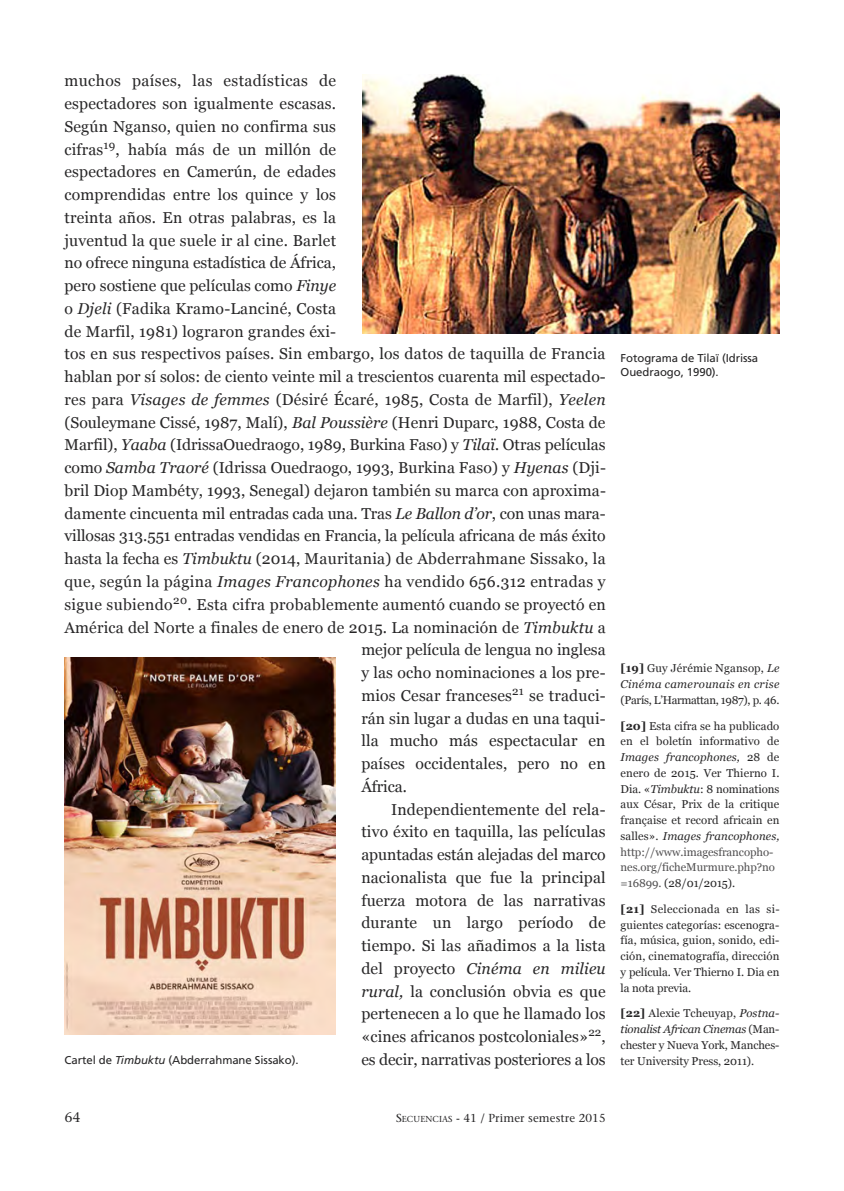
<style>
.page{position:relative;width:844px;height:1191px;background:#fff}
.page>*{position:absolute;margin:0;border:0;box-sizing:border-box;transform-origin:0 0}
.t1{font:15.75px "Georgia";letter-spacing:.01em;color:#272627}
.t2{font:15.75px "Georgia";letter-spacing:-.01em;color:#272627}
.t3{font:italic 15.75px "Georgia";letter-spacing:.01em;color:#272627}
.t4{font:14px "Stone Serif";color:#272627}
.t5{font:11.55px "Stone Serif";letter-spacing:.01em;color:#272627}
.t6{font:11.38px/15.8px "Georgia";letter-spacing:-.005em;color:#272627;text-align:justify}
.t7{font:11.38px/14px "Frutiger";letter-spacing:-.005em;color:#272627}
.t8{font:italic 11.38px/15.8px "Georgia";letter-spacing:.03em;color:#272627}
.t9{font:11.38px "Georgia";letter-spacing:-.025em;color:#272627}
.s1{font-style:italic}
.s2{font-style:normal}
.s3{font-weight:700;font-style:normal}
.s4{font-weight:700}
.s5{color:#504f50}
.s6{font-size:8.58px}
</style>
<div class="page">
<img style="left:64px;top:657px;width:271px;height:377px">
<img style="left:362px;top:74px;width:417px;height:259px">
<p class="t1" style="left:64px;top:72px;width:273px">muchos países, las estadísticas de</p>
<p class="t1" style="left:64px;top:95px;width:273px">espectadores son igualmente escasas.</p>
<p class="t1" style="left:64px;top:117px;width:273px">Según Nganso, quien no confirma sus</p>
<p class="t1" style="left:64px;top:140px;width:273px">cifras<sup>19</sup>, había más de un millón de</p>
<p class="t1" style="left:64px;top:163px;width:273px">espectadores en Camerún, de edades</p>
<p class="t1" style="left:64px;top:186px;width:273px">comprendidas entre los quince y los</p>
<p class="t1" style="left:64px;top:208px;width:273px">treinta años. En otras palabras, es la</p>
<p class="t1" style="left:64px;top:231px;width:273px">juventud la que suele ir al cine. Barlet</p>
<p class="t1" style="left:64px;top:254px;width:273px">no ofrece ninguna estadística de África,</p>
<p class="t1" style="left:64px;top:277px;width:273px">pero sostiene que películas como <span class="s1">Finye</span></p>
<p class="t1" style="left:64px;top:299px;width:273px">o <span class="s1">Djeli</span> (Fadika Kramo-Lanciné, Costa</p>
<p class="t1" style="left:64px;top:322px;width:273px">de Marfil, 1981) lograron grandes éxi-</p>
<p class="t1" style="left:64px;top:345px;width:542px">tos en sus respectivos países. Sin embargo, los datos de taquilla de Francia</p>
<p class="t1" style="left:64px;top:368px;width:542px">hablan por sí solos: de ciento veinte mil a trescientos cuarenta mil espectado-</p>
<p class="t1" style="left:64px;top:390px;width:542px">res para <span class="s1">Visages de femmes</span> (Désiré Écaré, 1985, Costa de Marfil), <span class="s1">Yeelen</span></p>
<p class="t1" style="left:64px;top:413px;width:542px">(Souleymane Cissé, 1987, Malí), <span class="s1">Bal Poussière</span> (Henri Duparc, 1988, Costa de</p>
<p class="t1" style="left:64px;top:436px;width:542px">Marfil), <span class="s1">Yaaba</span> (idrissaOuedraogo, 1989, Burkina Faso) y <span class="s1">Tilaï.</span> Otras películas</p>
<p class="t1" style="left:64px;top:459px;width:542px">como <span class="s1">Samba Traoré</span> (idrissa Ouedrao go, 1993, Burkina Faso) y <span class="s1">Hyenas</span> (Dji-</p>
<p class="t1" style="left:64px;top:481px;width:542px">bril Diop Mambéty, 1993, Se negal) dejaron también su marca con aproxima-</p>
<p class="t2" style="left:64px;top:504px;width:542px">damente cincuenta mil entradas cada una. Tras <span class="s1">Le Ballon d’or</span>, con unas mara-</p>
<p class="t1" style="left:64px;top:527px;width:542px">villosas 313.551 entradas vendidas en Francia, la película africana de más éxito</p>
<p class="t1" style="left:64px;top:550px;width:542px">hasta la fecha es <span class="s1">Timbuktu</span> (2014, Mauritania) de Abderrahmane Sissako, la</p>
<p class="t1" style="left:64px;top:572px;width:543px">que, según la página <span class="s1">Images Francophones</span> ha vendido 656.312 entradas y</p>
<p class="t1" style="left:64px;top:595px;width:542px">sigue su biendo<sup>20</sup>. Esta cifra probablemente aumentó cuando se proyectó en</p>
<p class="t1" style="left:64px;top:618px;width:542px">América del Norte a finales de enero de 2015. La nominación de <span class="s1">Timbuktu</span> a</p>
<p class="t1" style="left:361px;top:641px;width:246px">mejor película de lengua no inglesa</p>
<p class="t1" style="left:361px;top:663px;width:246px">y las ocho nominaciones a los pre-</p>
<p class="t1" style="left:361px;top:686px;width:246px">mios Cesar franceses<sup>21</sup> se traduci-</p>
<p class="t1" style="left:361px;top:709px;width:245px">rán sin lugar a dudas en una taqui-</p>
<p class="t1" style="left:361px;top:732px;width:246px">lla mucho más espectacular en</p>
<p class="t1" style="left:361px;top:754px;width:246px">países occidentales, pero no en</p>
<p class="t1" style="left:361px;top:777px;width:47px">África<span class="s1">.</span></p>
<p class="t1" style="left:391px;top:800px;width:216px">independientemente del rela-</p>
<p class="t1" style="left:361px;top:823px;width:246px">tivo éxito en taquilla, las películas</p>
<p class="t1" style="left:361px;top:845px;width:246px">apuntadas están alejadas del marco</p>
<p class="t1" style="left:361px;top:868px;width:246px">nacionalista que fue la principal</p>
<p class="t1" style="left:361px;top:891px;width:246px">fuerza motora de las narrativas</p>
<p class="t1" style="left:361px;top:914px;width:246px">durante un largo período de</p>
<p class="t1" style="left:361px;top:936px;width:246px">tiempo. Si las añadimos a la lista</p>
<p class="t3" style="left:361px;top:959px;width:246px"><span class="s2">del proyecto</span> Cinéma en milieu</p>
<p class="t1" style="left:361px;top:982px;width:246px"><span class="s1">rural,</span> la conclusión obvia es que</p>
<p class="t1" style="left:361px;top:1005px;width:246px">pertenecen a lo que he llamado los</p>
<p class="t1" style="left:361px;top:1027px;width:246px">«cines africanos postcoloniales»<sup>22</sup>,</p>
<p class="t1" style="left:361px;top:1050px;width:246px">es decir, narrativas posteriores a los</p>
<p class="t7" style="left:620px;top:352px;width:139px">Fotograma de Tilaï (Idrissa<br>Ouedraogo, 1990).</p>
<p class="t8" style="left:620px;top:660px;width:160px"><span class="s3">[19]</span> <span class="s2">Guy Jérémie Ngansop,</span> Le<br>Cinéma camerounais en crise</p>
<p class="t9" style="left:620px;top:693px;width:160px">(París, L’Harmattan, 1987), p. 46.</p>
<p class="t6" style="left:620px;top:717px;width:160px;text-align:left"><span class="s4">[20]</span> Esta cifra se ha publicado en el boletín informativo de<br><span class="s1">Images francophones,</span> 28 de enero de 2015. Ver Thierno i.<br>Dia. «<span class="s1">Timbuktu</span>: 8 nominations aux César, Prix de la critique française et record africain en salles». <span class="s1">Images francophones, </span><span class="s5">http://www.imagesfrancopho&shy;nes.org/ficheMurmure.php?no =16899.</span> (28/01/2015).</p>
<p class="t6" style="left:620px;top:901px;width:160px"><span class="s4">[21]</span> Seleccionada en las si - guientes categorías: escenogra&shy;fía, música, guion, sonido, edi&shy;ción, cinematografía, dirección y película. Ver Thierno i. Dia en la nota previa.</p>
<p class="t6" style="left:620px;top:1005px;width:160px"><span class="s4">[22]</span> Alexie Tcheuyap, <span class="s1">Postna&shy;tionalist African Cinemas</span> (Man - chester y Nueva york, Manches-</p>
<p class="t7" style="left:65px;top:1053px;width:235px">Cartel de <span class="s1">Timbuktu</span> (Abderrahmane Sissako).</p>
<p class="t6" style="left:620px;top:1052px;width:135px">ter University Press, 2011).</p>
<p class="t4" style="left:64px;top:1111px;width:18px">64</p>
<p class="t5" style="left:396px;top:1113px;width:211px">S<span class="s6">ECUENCIAS</span> - 41 / Primer semestre 2015</p>
</div>
